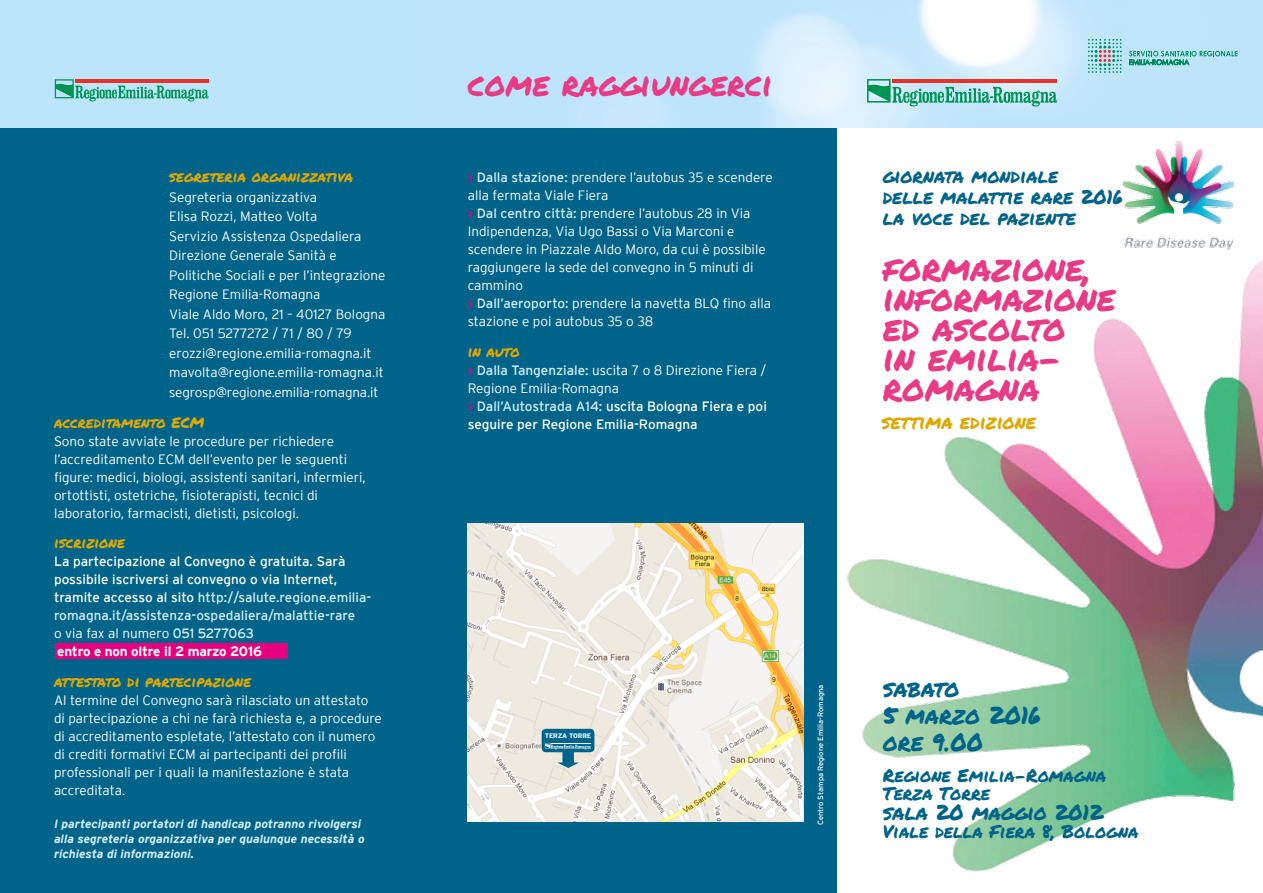
<style>
.page{position:relative;width:1263px;height:893px;background:#fff}
.page>*{position:absolute;margin:0;border:0;box-sizing:border-box;transform-origin:0 0}
.t1{font:36px/30px "Permanent Marker";color:#e73b85}
.t2{font:33px "Permanent Marker";color:#e73b85}
.t3{font:24px/27px "Permanent Marker";color:#006389}
.t4{font:21px "Permanent Marker";color:#006389}
.t5{font:19.5px/21px "Permanent Marker";color:#006389}
.t6{font:19.5px "Permanent Marker";color:#dea800}
.t7{font:18px/18px "Permanent Marker";color:#006389}
.t8{font:15px "Permanent Marker";color:#dea800}
.t9{font:300 13.5px/18px "Interstate";color:#fff}
.t10{font:13.5px/18px "Interstate";color:#fff}
.t11{font:italic 700 12px/15px "Interstate";color:#d4edfc}
.t12{font:7.5px "Interstate";color:#fff}
.t13{font:900 6.6px "Interstate";letter-spacing:-.025em;color:#d4edfc}
.s1{font-weight:700;color:#e6007d}
.s2{font-weight:400;color:#d4edfc}
.s3{color:#d4edfc}
.s4{font-weight:300}
.s5{font-weight:700}
</style>
<div class="page">
<img style="left:847px;top:239px;width:416px;height:633px">
<div style="left:0;top:124px;width:837px;height:769px;background:#006389"></div>
<img style="left:407px;top:0;width:856px;height:127px">
<img style="left:1119px;top:140px;width:114px;height:114px">
<div style="left:0;top:0;width:407px;height:127px;background:#bce4fa"></div>
<svg style="left:867px;top:79px;width:190px;height:27px"></svg>
<svg style="left:1088px;top:39px;width:34px;height:34px"></svg>
<svg style="left:1129px;top:51px;width:108px;height:14px"></svg>
<svg style="left:55px;top:79px;width:153px;height:22px"></svg>
<img style="left:468px;top:523px;width:336px;height:298px">
<div style="left:55px;top:644px;width:232px;height:15px;background:#e6007d"></div>
<div style="left:542px;top:729px;width:52px;height:23px;background:#006389;border-radius:4px"></div>
<svg style="left:544px;top:742px;width:48px;height:26px"></svg>
<h2 class="t2" style="left:468px;top:59px;width:306px">come raggiungerci</h2>
<h3 class="t5" style="left:883px;top:165px;width:242px">giornata mondiale<br>delle malattie rare 2016 la voce del paziente</h3>
<h1 class="t1" style="left:883px;top:252px;width:234px">formazione, informazione ed ascolto<br>in emilia&shy;romagna</h1>
<p class="t9" style="left:468px;top:168px;width:306px"><span class="s1">›</span> <span class="s2">Dalla stazione:</span> prendere l’autobus 35 e scendere alla fermata Viale Fiera<br><span class="s1">›</span> <span class="s2">Dal centro città:</span> prendere l’autobus 28 in Via Indipendenza, Via Ugo Bassi o Via Marconi e scendere in Piazzale Aldo Moro, da cui è possibile raggiungere la sede del convegno in 5 minuti di cammino<br><span class="s1">›</span> <span class="s2">Dall’aeroporto:</span> prendere la navetta BLQ fino alla stazione e poi autobus 35 o 38</p>
<p class="t8" style="left:468px;top:340px;width:54px">in auto</p>
<p class="t10" style="left:468px;top:361px;width:301px"><span class="s1">›</span> <span class="s3">Dalla Tangenziale:</span> <span class="s4">uscita 7 o 8 Direzione Fiera / Regione Emilia-Romagna<br></span><span class="s1">›</span> <span class="s3">Dall’Autostrada A14:</span> uscita Bologna Fiera e poi seguire per Regione Emilia-Romagna</p>
<p class="t8" style="left:169px;top:166px;width:185px">segreteria organizzativa</p>
<p class="t9" style="left:169px;top:187px;width:218px;line-height:19.5px">Segreteria organizzativa<br>Elisa Rozzi, Matteo Volta<br>Servizio Assistenza Ospedaliera<br>Direzione Generale Sanità e<br>Politiche Sociali e per l’integrazione<br>Regione Emilia-Romagna<br>Viale Aldo Moro, 21 – 40127 Bologna<br>Tel. 051 5277272 / 71 / 80 / 79 erozzi@regione.emilia-romagna.it mavolta@regione.emilia-romagna.it segrosp@regione.emilia-romagna.it</p>
<p class="t8" style="left:54px;top:411px;width:152px">accreditamento ECM</p>
<h3 class="t6" style="left:881px;top:407px;width:156px">settima edizione</h3>
<p class="t9" style="left:54px;top:432px;width:313px">Sono state avviate le procedure per richiedere l’accreditamento ECM dell’evento per le seguenti figure: medici, biologi, assistenti sanitari, infermieri, ortottisti, ostetriche, fisioterapisti, tecnici di laboratorio, farmacisti, dietisti, psicologi.</p>
<p class="t8" style="left:54px;top:532px;width:72px">iscrizione</p>
<p class="t10" style="left:54px;top:552px;width:319px">La partecipazione al Convegno è gratuita. Sarà possibile iscriversi al convegno o via Internet, tramite accesso al sito <span class="s3">http://salute.regione.emilia&shy;romagna.it/assistenza-ospedaliera/malattie-rare<br></span><span class="s4">o via fax al numero</span> <span class="s3">051 5277063<br></span><span class="s5">entro e non oltre il 2 marzo 2016</span></p>
<p class="t8" style="left:54px;top:670px;width:199px">attestato di partecipazione</p>
<p class="t9" style="left:54px;top:691px;width:329px">Al termine del Convegno sarà rilasciato un attestato di partecipazione a chi ne farà richiesta e, a procedure di accreditamento espletate, l’attestato con il numero di crediti formativi ECM ai partecipanti dei profili professionali per i quali la manifestazione è stata accreditata.</p>
<p class="t11" style="left:54px;top:816px;width:312px">I partecipanti portatori di handicap potranno rivolgersi alla segreteria organizzativa per qualunque necessità o richiesta di informazioni.</p>
<h3 class="t3" style="left:883px;top:674px;width:160px">sabato<br>5 marzo 2016 ore 9.00</h3>
<h3 class="t7" style="left:883px;top:766px;width:225px">Regione Emilia-Romagna<br>Terza Torre</h3>
<h3 class="t4" style="left:883px;top:796px;width:222px">sala 20 maggio 2012</h3>
<h3 class="t7" style="left:883px;top:821px;width:257px">Viale della Fiera 8, Bologna</h3>
<p class="t12" style="left:816px;top:825px;width:142px;rotate:-90deg">Centro Stampa Regione Emilia-Romagna</p>
<p class="t13" style="left:545px;top:732px;width:48px">TERZA TORRE</p>
</div>
